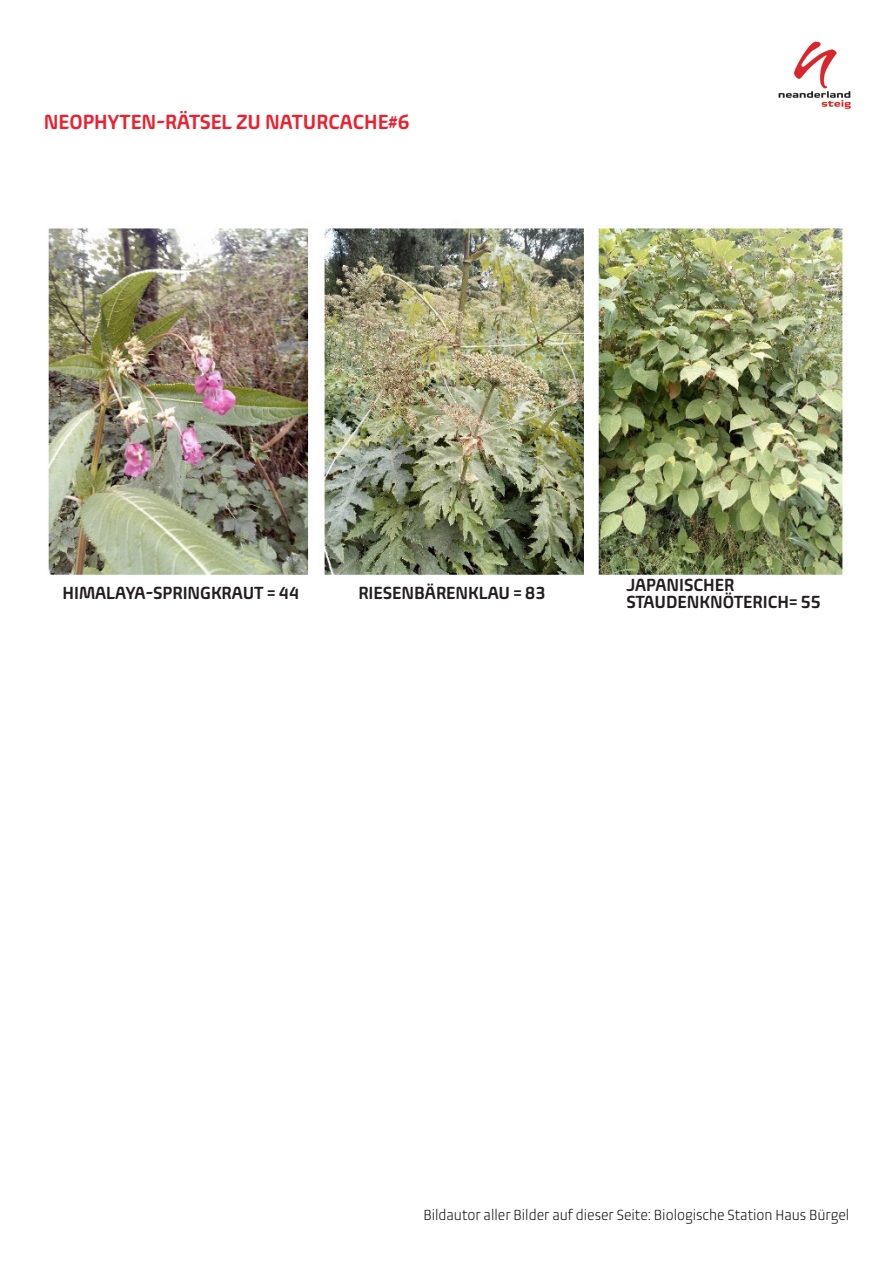
<style>
.page{position:relative;width:893px;height:1263px;background:#fff}
.page>*{position:absolute;margin:0;border:0;box-sizing:border-box;transform-origin:0 0}
.t1{font:600 condensed 21px "Biome Pro";color:#ee202d}
.t2{font:600 condensed 18px/16.5px "Biome Pro";color:#231f20}
.t3{font:300 condensed 15px "Biome Pro";color:#231f20}
</style>
<div class="page">
<img style="left:778px;top:41px;width:73px;height:68px">
<img style="left:48px;top:228px;width:796px;height:348px">
<p class="t1" style="left:44px;top:109px;width:367px">NEOPHYTEN-RÄTSEL ZU NATURCACHE#6</p>
<p class="t2" style="left:63px;top:585px;width:238px">HIMALAYA-SPRINGKRAUT = 44</p>
<p class="t2" style="left:358px;top:585px;width:188px">RIESENBÄRENKLAU = 83</p>
<p class="t2" style="left:626px;top:576px;width:196px">JAPANISCHER<br>STAUDENKNÖTERICH= 55</p>
<p class="t3" style="left:423px;top:1206px;width:427px">Bildautor aller Bilder auf dieser Seite: Biologische Station Haus Bürgel</p>
</div>
